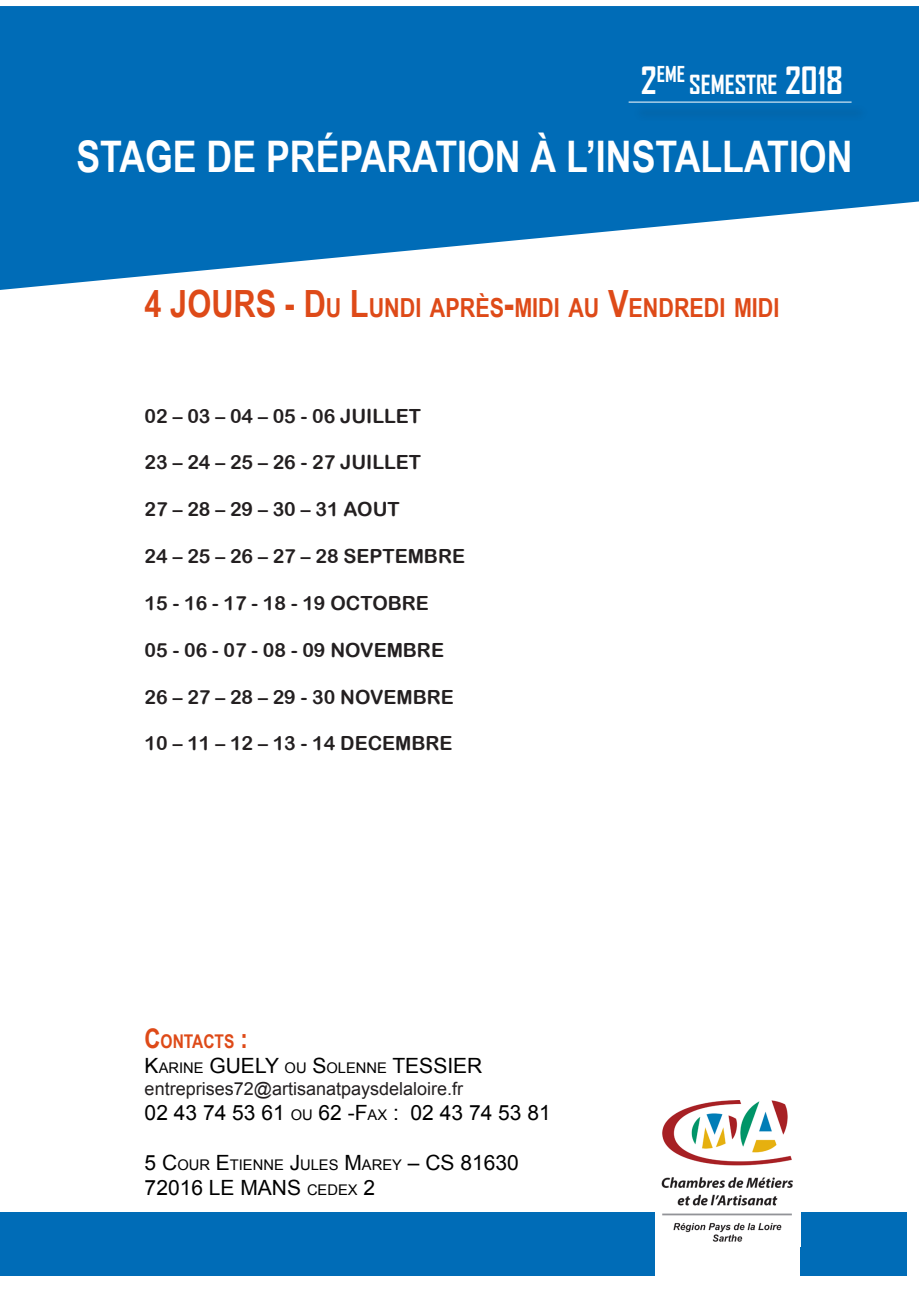
<style>
.page{position:relative;width:919px;height:1289px;background:#fff}
.page>*{position:absolute;margin:0;border:0;box-sizing:border-box;transform-origin:0 0}
.t1{font:700 43.5px "Arial Narrow";color:#fff}
.t2{font:700 26.25px "Arial Narrow";color:#de4a18}
.t3{font:700 25.2px "Agency FB";color:#fff}
.t4{font:21px "Arial";color:#000}
.t5{font:700 21px "Agency FB";color:#fff}
.t6{font:19.5px "Arial Rounded MT Bold";color:#231f20}
.t7{font:700 18.9px "Arial Narrow";color:#de4a18}
.t8{font:18px "Arial";color:#231f20}
.t9{font:14.7px "Arial";color:#000}
.s1{font-size:36px}
.s2{font-style:inherit}
.s3{font-size:37.5px}
.s4{font-size:27px}
.s5{font-size:14.7px}
.s6{font-size:21px}
</style>
<div class="page">
<svg style="left:0;top:6px;width:918px;height:284px;fill:#006cb7"></svg>
<div style="left:0;top:1212px;width:906px;height:64px;background:#006cb7"></div>
<img style="left:655px;top:1100px;width:145px;height:145px">
<div style="left:655px;top:1244px;width:144px;height:44px;background:#fff"></div>
<div style="left:632px;top:104px;width:237px;height:17px;background:#0169b2"></div>
<hr style="left:628px;top:102px;width:223px;height:1px;background:#fff">
<p class="t5" style="left:640px;top:61px;width:46px"><span class="s1">2</span>EME</p>
<p class="t3" style="left:689px;top:69px;width:155px">SEMESTRE <span class="s1">2018</span></p>
<p class="t1" style="left:76px;top:124px;width:772px">STAGE DE PR<span class="s2">É</span>PARATION <span class="s2">À</span> L’INSTALLATION</p>
<p class="t2" style="left:145px;top:287px;width:636px"><span class="s3">4 JOURS - D</span>U <span class="s3">L</span>UNDI APRÈS<span class="s3">-</span>MIDI AU <span class="s3">V</span>ENDREDI MIDI</p>
<p class="t6" style="left:145px;top:404px;width:278px">02 – 03 – 04 – 05 - 06 JUILLET</p>
<p class="t6" style="left:145px;top:451px;width:278px">23 – 24 – 25 – 26 - 27 JUILLET</p>
<p class="t6" style="left:145px;top:498px;width:256px">27 – 28 – 29 – 30 – 31 AOUT</p>
<p class="t6" style="left:145px;top:544px;width:322px">24 – 25 – 26 – 27 – 28 SEPTEMBRE</p>
<p class="t6" style="left:145px;top:591px;width:286px">15 - 16 - 17 - 18 - 19 OCTOBRE</p>
<p class="t6" style="left:145px;top:638px;width:301px">05 - 06 - 07 - 08 - 09 NOVEMBRE</p>
<p class="t6" style="left:145px;top:685px;width:310px">26 – 27 – 28 – 29 - 30 NOVEMBRE</p>
<p class="t6" style="left:145px;top:732px;width:309px">10 – 11 – 12 – 13 - 14 DECEMBRE</p>
<p class="t7" style="left:145px;top:1026px;width:105px"><span class="s4">C</span>ONTACTS <span class="s4">:</span></p>
<p class="t4" style="left:145px;top:1051px;width:315px">K<span class="s5">ARINE</span> GUELY <span class="s5">OU</span> S<span class="s5">OLENNE</span> TESSIER</p>
<p class="t8" style="left:145px;top:1076px;width:320px">entreprises72@artisanatpaysdelaloire.fr</p>
<p class="t4" style="left:145px;top:1098px;width:407px">02 43 74 53 61 <span class="s5">OU</span> 62 -F<span class="s5">AX</span> : 02 43 74 53 81</p>
<p class="t9" style="left:145px;top:1155px;width:375px"><span class="s6">5 C</span>OU R <span class="s6">E</span>TIENNE <span class="s6">J</span>ULES <span class="s6">M</span>AREY <span class="s6">– CS 81630</span></p>
<p class="t4" style="left:145px;top:1174px;width:232px">72016 LE MANS <span class="s5">CEDEX</span> 2</p>
</div>
